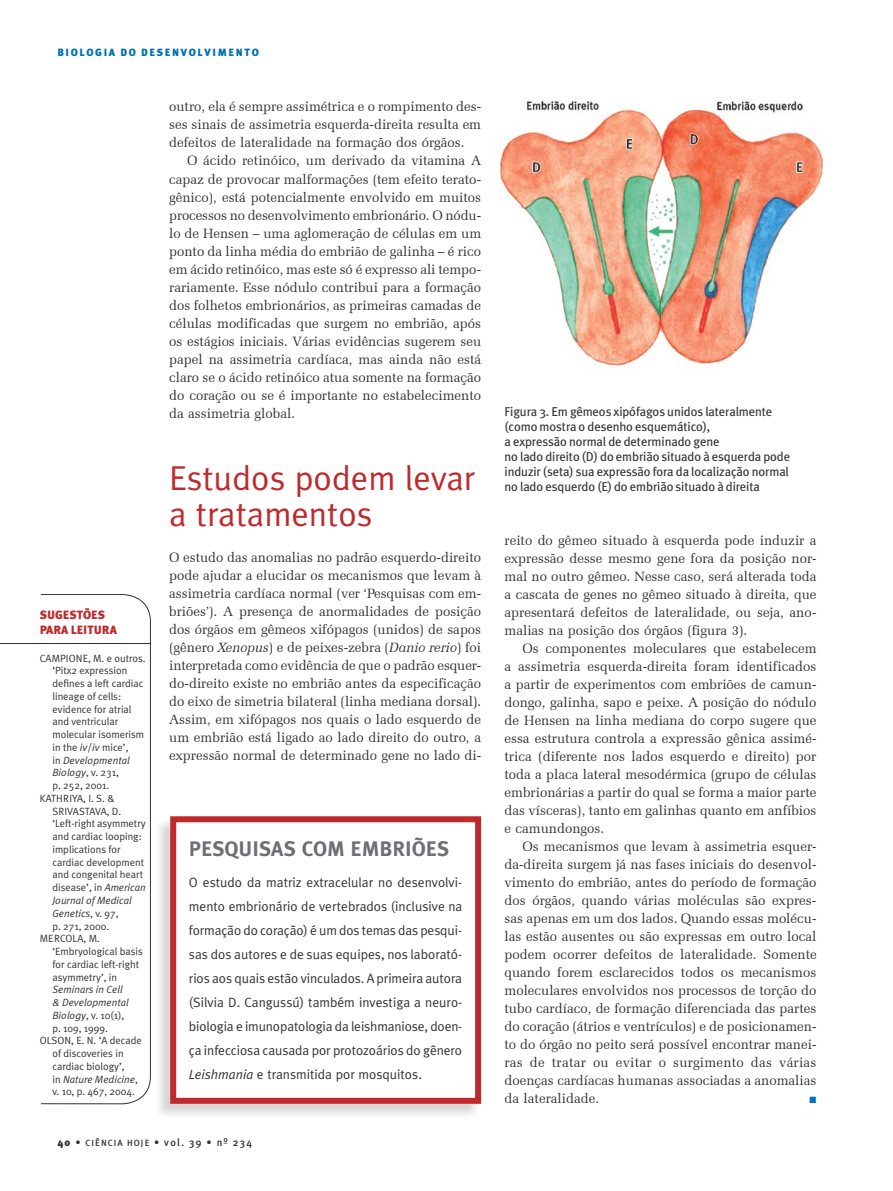
<style>
.page{position:relative;width:893px;height:1191px;background:#fff}
.page>*{position:absolute;margin:0;border:0;box-sizing:border-box;transform-origin:0 0}
.Subtitulo{font:34.5px/36px "Meta Plus Normal";color:#be2a2d}
.t1{font:700 21px "Meta Plus";color:#6f6e72}
.Body_text{font:13.5px/18px "Zapf Elliptical 711 BT";color:#323235;text-align:justify}
._1º_parágrafo{font:13.5px/18px "Zapf Elliptical 711 BT";color:#323235;text-align:justify}
.Box_do_1º_parágrafo{font:13.5px/24px "Meta Plus Normal";letter-spacing:-.005em;color:#323235;text-align:justify}
.Legenda{font:12.75px/15px "Meta Plus";letter-spacing:-.01em;color:#323235}
.Sugestões_título{font:900 12px/15px "Meta Plus";color:#be2a2d}
.Sugestões_para_leitura{font:10.5px/12.8px "Meta Plus Normal";color:#323235}
.t2{font:500 10.5px "Meta Plus";letter-spacing:.12em;color:#323235}
.t3{font:900 10.5px "Meta Plus";color:#0070b4}
.s1{font-style:italic}
.s2{font-weight:900}
.s3{font-size:9px}
</style>
<div class="page">
<svg style="left:40px;top:594px;width:111px;height:510px"></svg>
<hr style="left:0;top:643px;width:150px;height:1px;background:#323235">
<div style="left:152px;top:815px;width:330px;height:306px;background:#323235;opacity:.2"></div>
<div style="left:173px;top:819px;width:305px;height:281px;background:#fff"></div>
<div style="left:170px;top:816px;width:311px;height:287px;border:6px solid #be2a2d"></div>
<img style="left:499px;top:100px;width:325px;height:268px">
<p class="t3" style="left:57px;top:46px;width:203px">B I O L O G I A D O D E S E N V O L V I M E N T O</p>
<p class="Sugestões_título" style="left:40px;top:607px;width:79px">SUGESTÕES<br>PARA LEITURA</p>
<p class="Sugestões_para_leitura" style="left:52px;top:651px;width:95px;text-indent:-13px">CAMPIONE, M. e outros. ‘Pitx2 expression defines a left cardiac lineage of cells: evidence for atrial and ventricular molecular isomerism in the <span class="s1">iv</span>/<span class="s1">iv</span> mice’,<br>in <span class="s1">Developmental<br>Biology</span>, v. 231,<br>p. 252, 2001.</p>
<p class="Sugestões_para_leitura" style="left:52px;top:792px;width:95px;text-indent:-13px">KATHRIYA, I. S. &amp;<br>SRIVASTAVA, D. ‘Left-right asymmetry and cardiac looping: implications for cardiac development and congenital heart disease’, in <span class="s1">American<br>Journal of Medical<br>Genetics</span>, v. 97,<br>p. 271, 2000.</p>
<p class="Sugestões_para_leitura" style="left:52px;top:932px;width:92px;text-indent:-13px">MERCOLA, M. ‘Embryological basis for cardiac left-right asymmetry’, in<br><span class="s1">Seminars in Cell<br>&amp; Developmental<br>Biology</span>, v. 10(1),<br>p. 109, 1999.</p>
<p class="Sugestões_para_leitura" style="left:52px;top:1034px;width:91px;text-indent:-13px">OLSON, E. N. ‘A decade of discoveries in cardiac biology’,<br>in <span class="s1">Nature Medicine</span>, v. 10, p. 467, 2004.</p>
<p class="Body_text" style="left:169px;top:98px;width:313px">outro, ela é sempre assimétrica e o rompimento des&shy;ses sinais de assimetria esquerda-direita resulta em defeitos de lateralidade na formação dos órgãos.</p>
<p class="Body_text" style="left:169px;top:152px;width:314px;text-indent:18px">O ácido retinóico, um derivado da vitamina A capaz de provocar malformações (tem efeito terato&shy;gênico), está potencialmente envolvido em muitos processos no desenvolvimento embrionário. O nódu&shy;lo de Hensen – uma aglomeração de células em um ponto da linha média do embrião de galinha – é rico em ácido retinóico, mas este só é expresso ali tempo&shy;rariamente. Esse nódulo contribui para a formação dos folhetos embrionários, as primeiras camadas de células modificadas que surgem no embrião, após os estágios iniciais. Várias evidências sugerem seu papel na assimetria cardíaca, mas ainda não está claro se o ácido retinóico atua somente na formação do coração ou se é importante no estabelecimento da assimetria global.</p>
<p class="Subtitulo" style="left:169px;top:459px;width:308px">Estudos podem levar a tratamentos</p>
<p class="_1º_parágrafo" style="left:169px;top:548px;width:314px">O estudo das anomalias no padrão esquerdo-direito pode ajudar a elucidar os mecanismos que levam à assimetria cardíaca normal (ver ‘Pesquisas com em&shy;briões’). A presença de anormalidades de posição dos órgãos em gêmeos xifópagos (unidos) de sapos (gênero <span class="s1">Xenopus</span>) e de peixes-zebra (<span class="s1">Danio rerio</span>) foi interpretada como evidência de que o padrão esquer&shy;do-direito existe no embrião antes da especificação do eixo de simetria bilateral (linha mediana dorsal).<br>Assim, em xifópagos nos quais o lado esquerdo de um embrião está ligado ao lado direito do outro, a expressão normal de determinado gene no lado di-</p>
<p class="t1" style="left:189px;top:836px;width:262px">PESQUISAS COM EMBRIÕES</p>
<p class="Box_do_1º_parágrafo" style="left:189px;top:870px;width:275px">O estudo da matriz extracelular no desenvolvi&shy;mento embrionário de vertebrados (inclusive na formação do coração) é um dos temas das pesqui&shy;sas dos autores e de suas equipes, nos laborató&shy;rios aos quais estão vinculados. A primeira autora (Silvia D. Cangussú) também investiga a neuro&shy;biologia e imunopatologia da leishmaniose, doen&shy;ça infecciosa causada por protozoários do gênero <span class="s1">Leishmania</span> e transmitida por mosquitos.</p>
<p class="t2" style="left:57px;top:1135px;width:196px"><span class="s2">40</span> • <span class="s3">CIÊNCIA HOJE</span> • vol. 39 • nº 234</p>
<p class="Legenda" style="left:505px;top:404px;width:287px">Figura 3. Em gêmeos xipófagos unidos lateralmente (como mostra o desenho esquemático),<br>a expressão normal de determinado gene<br>no lado direito (D) do embrião situado à esquerda pode induzir (seta) sua expressão fora da localização normal no lado esquerdo (E) do embrião situado à direita</p>
<p class="_1º_parágrafo" style="left:505px;top:531px;width:313px">reito do gêmeo situado à esquerda pode induzir a expressão desse mesmo gene fora da posição nor&shy;mal no outro gêmeo. Nesse caso, será alterada toda a cascata de genes no gêmeo situado à direita, que apresentará defeitos de lateralidade, ou seja, ano&shy;malias na posição dos órgãos (figura 3).</p>
<p class="Body_text" style="left:505px;top:639px;width:314px;text-indent:18px">Os componentes moleculares que estabelecem a assimetria esquerda-direita foram identificados a partir de experimentos com embriões de camun&shy;dongo, galinha, sapo e peixe. A posição do nódulo de Hensen na linha mediana do corpo sugere que essa estrutura controla a expressão gênica assimé&shy;trica (diferente nos lados esquerdo e direito) por toda a placa lateral mesodérmica (grupo de células embrionárias a partir do qual se forma a maior parte das vísceras), tanto em galinhas quanto em anfíbios e camundongos.</p>
<p class="Body_text" style="left:505px;top:837px;width:314px;text-indent:18px">Os mecanismos que levam à assimetria esquer&shy;da-direita surgem já nas fases iniciais do desenvol&shy;vimento do embrião, antes do período de formação dos órgãos, quando várias moléculas são expres&shy;sas apenas em um dos lados. Quando essas molécu&shy;las estão ausentes ou são expressas em outro local podem ocorrer defeitos de lateralidade. Somente quando forem esclarecidos todos os mecanismos moleculares envolvidos nos processos de torção do tubo cardíaco, de formação diferenciada das partes do coração (átrios e ventrículos) e de posicionamen&shy;to do órgão no peito será possível encontrar manei&shy;ras de tratar ou evitar o surgimento das várias doenças cardíacas humanas associadas a anomalias da lateralidade.</p>
</div>
